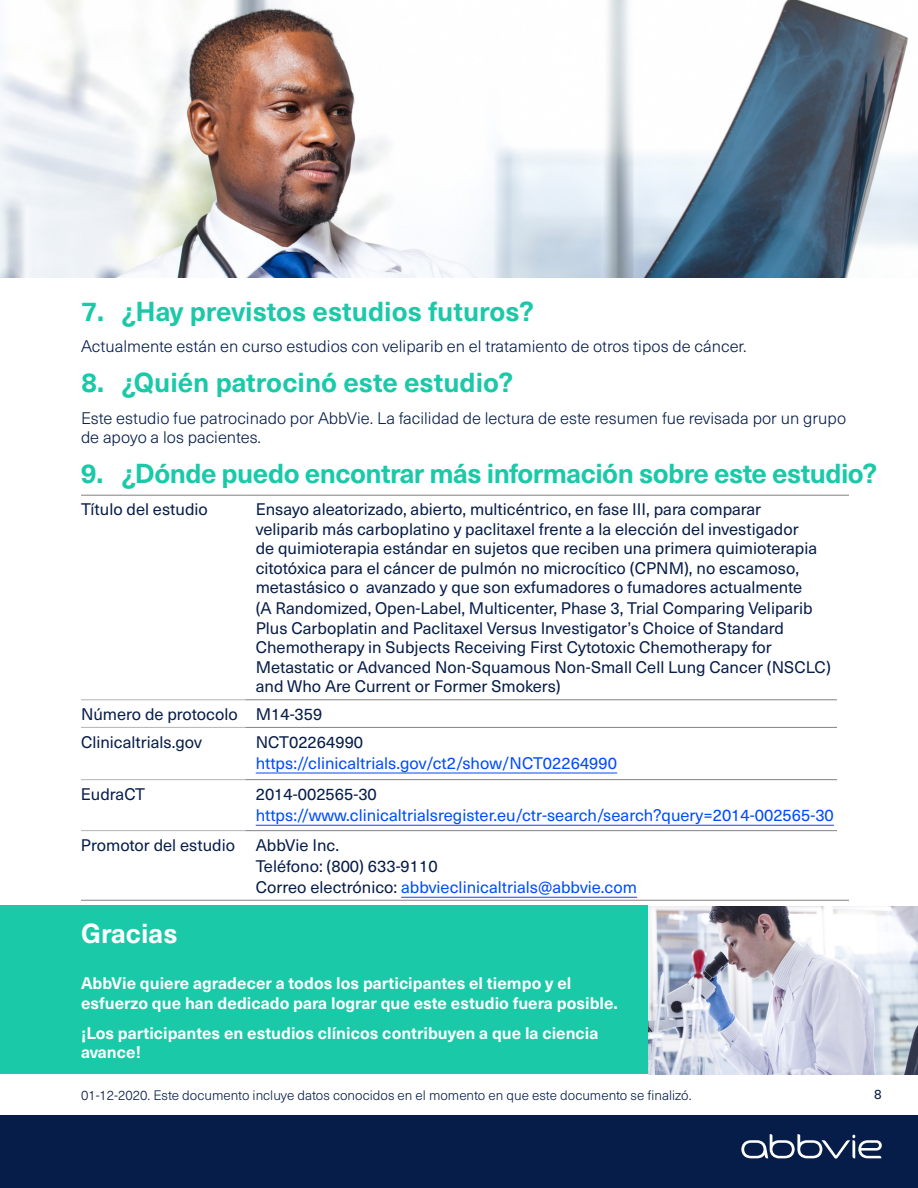
<style>
.page{position:relative;width:918px;height:1188px;background:#fff}
.page>*{position:absolute;margin:0;border:0;box-sizing:border-box;transform-origin:0 0}
.t1{font:700 27px "Neue Haas Unica Pro";letter-spacing:-.015em;color:#1ac9a8}
.t2{font:700 27px "Neue Haas Unica Pro";color:#fff}
.t3{font:16.5px/19.5px "Neue Haas Unica Pro";color:#071d49}
.t4{font:300 16.5px/19.5px "Neue Haas Unica Pro";color:#071d49}
.t5{font:700 16.5px/19.5px "Neue Haas Unica Pro";color:#fff}
.t6{font:16.5px "Neue Haas Unica Pro";color:#004bff}
.t7{font:300 13.5px "Neue Haas Unica Pro";color:#071d49}
.t8{font:13.5px "Neue Haas Unica Pro";color:#071d49}
.s1{color:#004bff}
</style>
<div class="page">
<img style="left:648px;top:906px;width:270px;height:168px">
<img style="left:0;top:0;width:918px;height:278px">
<div style="left:0;top:1115px;width:918px;height:73px;background:#071d49"></div>
<div style="left:0;top:906px;width:648px;height:168px;background:#1ac9a8"></div>
<hr style="left:81px;top:495px;width:164px;height:1px;background:#808285">
<hr style="left:245px;top:495px;width:604px;height:1px;background:#808285">
<hr style="left:245px;top:700px;width:604px;height:1px;background:#808285">
<hr style="left:245px;top:727px;width:604px;height:1px;background:#808285">
<hr style="left:245px;top:779px;width:604px;height:1px;background:#808285">
<hr style="left:245px;top:830px;width:604px;height:1px;background:#808285">
<hr style="left:81px;top:900px;width:164px;height:1px;background:#808285">
<hr style="left:245px;top:900px;width:604px;height:1px;background:#808285">
<hr style="left:81px;top:700px;width:164px;height:1px;background:#b3b4b6">
<hr style="left:81px;top:727px;width:164px;height:1px;background:#b3b4b6">
<hr style="left:81px;top:779px;width:164px;height:1px;background:#b3b4b6">
<hr style="left:81px;top:830px;width:164px;height:1px;background:#b3b4b6">
<hr style="left:256px;top:773px;width:361px;height:1px;background:#004bff">
<hr style="left:256px;top:825px;width:578px;height:1px;background:#004bff">
<hr style="left:401px;top:897px;width:236px;height:1px;background:#004bff">
<div style="left:837px;top:506px;width:81px;height:374px;background:#fff"></div>
<svg style="left:741px;top:1134px;width:141px;height:25px"></svg>
<h1 class="t1" style="left:81px;top:295px;width:455px">7. ¿Hay previstos estudios futuros?</h1>
<p class="t4" style="left:81px;top:337px;width:667px">Actualmente están en curso estudios con veliparib en el tratamiento de otros tipos de cáncer.</p>
<h1 class="t1" style="left:81px;top:366px;width:434px">8. ¿Quién patrocinó este estudio?</h1>
<p class="t4" style="left:81px;top:408px;width:767px">Este estudio fue patrocinado por AbbVie. La facilidad de lectura de este resumen fue revisada por un grupo de apoyo a los pacientes.</p>
<h1 class="t1" style="left:81px;top:457px;width:798px">9. ¿Dónde puedo encontrar más información sobre este estudio?</h1>
<p class="t3" style="left:81px;top:500px;width:128px">Título del estudio</p>
<p class="t3" style="left:256px;top:500px;width:563px">Ensayo aleatorizado, abierto, multicéntrico, en fase III, para comparar veliparib más carboplatino y paclitaxel frente a la elección del investigador de quimioterapia estándar en sujetos que reciben una primera quimioterapia citotóxica para el cáncer de pulmón no microcítico (CPNM), no escamoso, metastásico o avanzado y que son exfumadores o fumadores actualmente</p>
<p class="t3" style="left:256px;top:599px;width:577px">(A Randomized, Open-Label, Multicenter, Phase 3, Trial Comparing Veliparib Plus Carboplatin and Paclitaxel Versus Investigator’s Choice of Standard Chemotherapy in Subjects Receiving First Cytotoxic Chemotherapy for Metastatic or Advanced Non-Squamous Non-Small Cell Lung Cancer (NSCLC) and Who Are Current or Former Smokers)</p>
<p class="t3" style="left:81px;top:701px;width:243px;line-height:27.6px">Número de protocolo M14-359<br>Clinicaltrials.gov</p>
<p class="t3" style="left:256px;top:732px;width:109px">NCT02264990</p>
<p class="t6" style="left:256px;top:753px;width:363px">https://clinicaltrials.gov/ct2/show/NCT02264990</p>
<p class="t3" style="left:81px;top:784px;width:66px">EudraCT</p>
<p class="t3" style="left:256px;top:784px;width:123px">2014-002565-30</p>
<p class="t6" style="left:256px;top:805px;width:580px">https://www.clinicaltrialsregister.eu/ctr-search/search?query=2014-002565-30</p>
<p class="t3" style="left:81px;top:835px;width:156px">Promotor del estudio</p>
<p class="t3" style="left:256px;top:835px;width:383px;line-height:21px">AbbVie Inc.<br>Teléfono: (800) 633-9110<br>Correo electrónico: <span class="s1">abbvieclinicaltrials@abbvie.com</span></p>
<h1 class="t2" style="left:81px;top:917px;width:98px">Gracias</h1>
<p class="t5" style="left:81px;top:974px;width:538px">AbbVie quiere agradecer a todos los participantes el tiempo y el esfuerzo que han dedicado para lograr que este estudio fuera posible.</p>
<p class="t5" style="left:81px;top:1023px;width:519px">¡Los participantes en estudios clínicos contribuyen a que la ciencia avance!</p>
<p class="t7" style="left:81px;top:1087px;width:612px">01-12-2020. Este documento incluye datos conocidos en el momento en que este documento se finalizó.</p>
<p class="t8" style="left:874px;top:1086px;width:9px">8</p>
</div>
